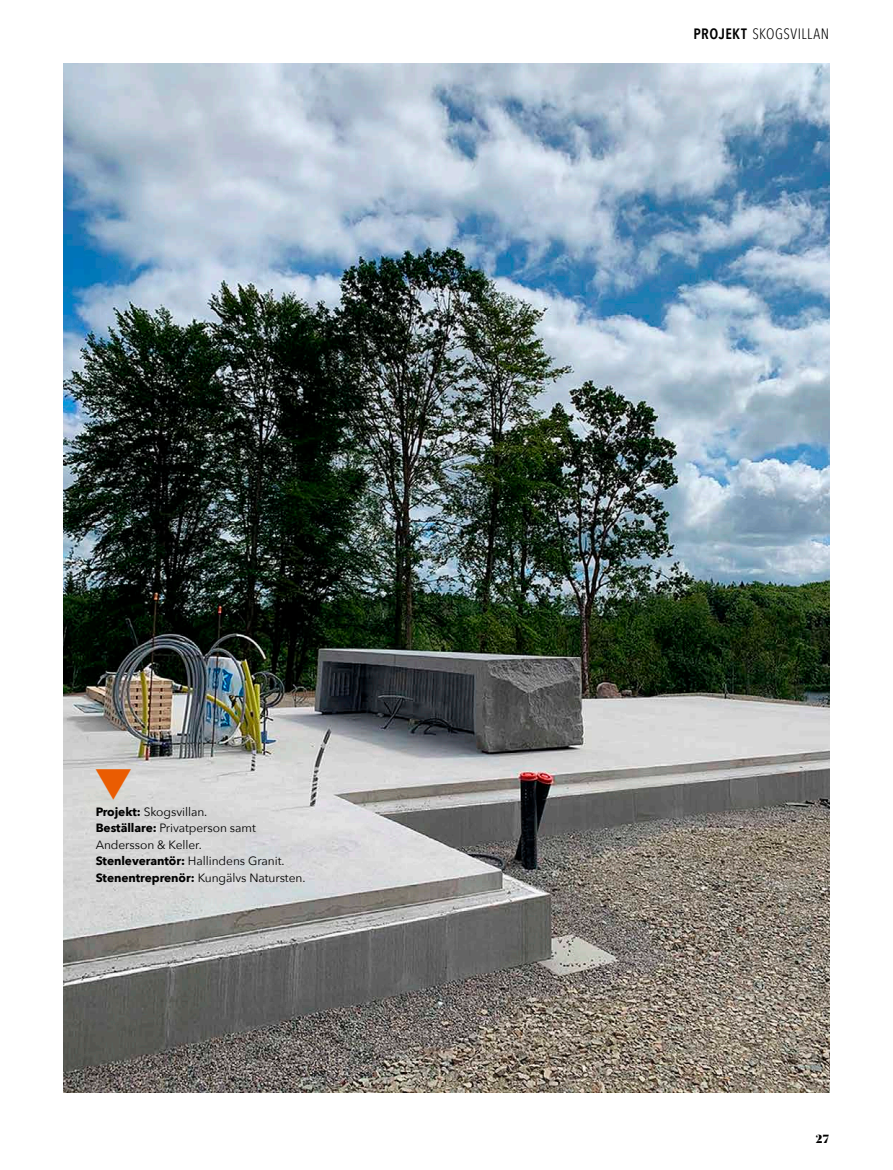
<style>
.page{position:relative;width:893px;height:1170px;background:#fff}
.page>*{position:absolute;margin:0;border:0;box-sizing:border-box;transform-origin:0 0}
.t1{font:300 condensed 15px "Avenir Next LT Pro";letter-spacing:.035em;color:#000}
.t2{font:900 12.75px "Acta Display";color:#000}
.t3{font:12px/16.5px "Avenir Next";letter-spacing:-.005em;color:#000}
.s1{font-weight:700}
.s2{font-family:"Avenir Next Condensed";font-weight:600;font-stretch:normal}
</style>
<div class="page">
<img style="left:64px;top:64px;width:765px;height:1028px">
<svg style="left:96px;top:768px;width:35px;height:31px"></svg>
<p class="t3" style="left:96px;top:802px;width:211px"><span class="s1">Projekt:</span> Skogsvillan.<br><span class="s1">Beställare:</span> Privatperson samt<br>Andersson &amp; Keller.<br><span class="s1">Stenleverantör:</span> Hallindens Granit.<br><span class="s1">Stenentreprenör:</span> Kungälvs Natursten.</p>
<p class="t1" style="left:694px;top:25px;width:137px"><span class="s2">PROJEKT</span> SKOGSVILLAN</p>
<p class="t2" style="left:816px;top:1130px;width:15px">27</p>
</div>
